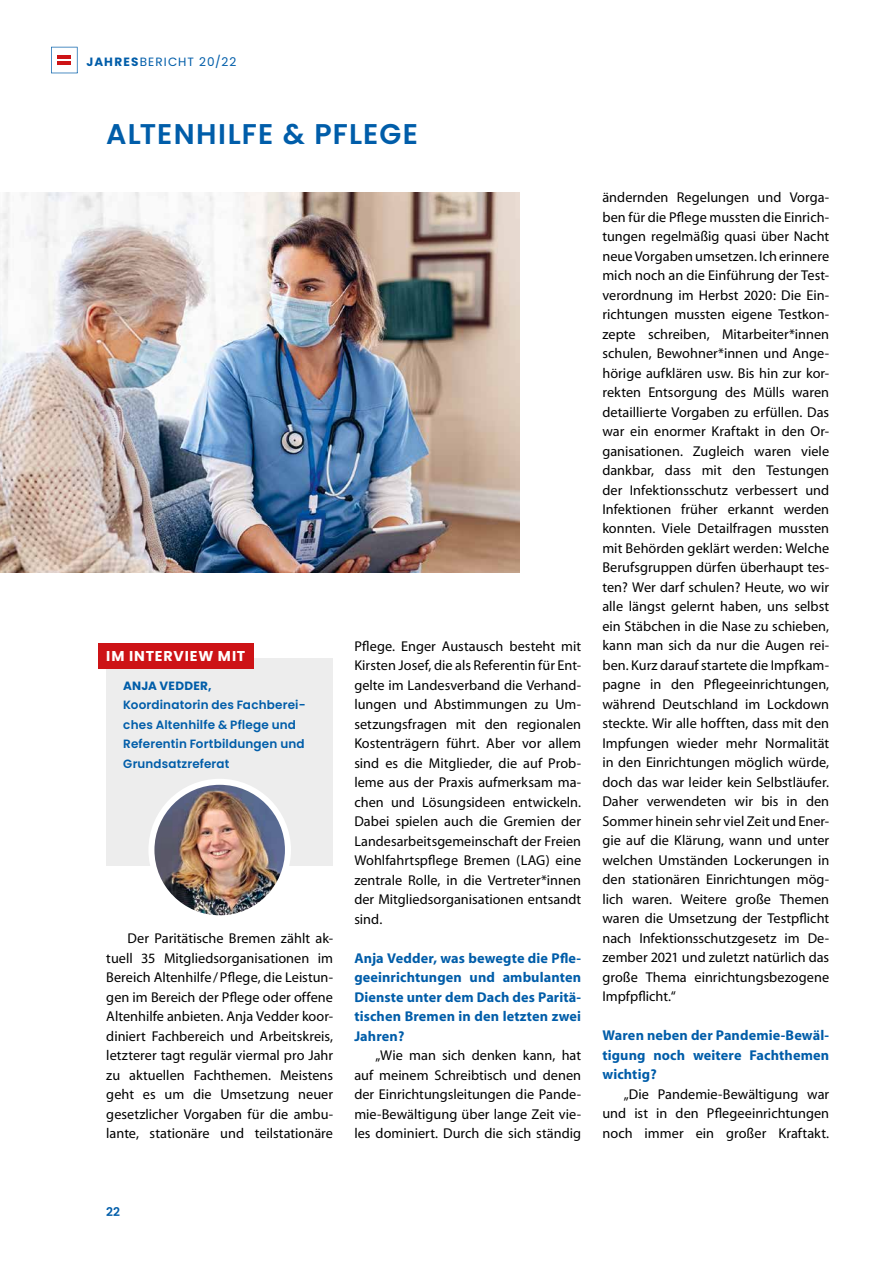
<style>
.page{position:relative;width:893px;height:1263px;background:#fff}
.page>*{position:absolute;margin:0;border:0;box-sizing:border-box;transform-origin:0 0}
.t1{font:600 28.5px "Poppins";letter-spacing:.035em;color:#005da9}
.t2{font:14.25px/19.5px "Myriad";color:#000;text-align:justify}
.t3{font:700 14.25px/19.5px "Myriad";letter-spacing:.01em;color:#005da9;text-align:justify}
.t4{font:700 14.25px "Poppins";letter-spacing:.055em;color:#fff}
.t5{font:600 12px/19.5px "Poppins";letter-spacing:.015em;color:#005da9}
.t6{font:12px "Poppins";letter-spacing:.09em;color:#005da9}
.t7{font:700 12px "Poppins";letter-spacing:.02em;color:#005da9}
.s1{font-weight:700}
</style>
<div class="page">
<svg style="left:51px;top:47px;width:27px;height:26px"></svg>
<img style="left:0;top:192px;width:519px;height:381px">
<div style="left:106px;top:658px;width:227px;height:207px;background:#ededed"></div>
<div style="left:98px;top:643px;width:155px;height:26px;background:#cd1316"></div>
<img style="left:151px;top:782px;width:137px;height:136px;border-radius:68px">
<div style="left:148px;top:779px;width:143px;height:142px;border:6px solid #fff;border-radius:50%"></div>
<p class="t6" style="left:87px;top:55px;width:151px"><span class="s1">JAHRES</span>BERICHT 20/22</p>
<h1 class="t1" style="left:106px;top:117px;width:313px">ALTENHILFE &amp; PFLEGE</h1>
<p class="t4" style="left:106px;top:648px;width:141px">IM INTERVIEW MIT</p>
<p class="t7" style="left:123px;top:678px;width:90px">ANJA VEDDER,</p>
<p class="t5" style="left:123px;top:695px;width:184px">Koordinatorin des Fachberei&shy;ches Altenhilfe &amp; Pflege und<br>Referentin Fortbildungen und<br>Grundsatzreferat</p>
<p class="t2" style="left:106px;top:929px;width:228px;text-indent:21px">Der Paritätische Bremen zählt ak&shy;tuell 35 Mitgliedsorganisationen im Bereich Altenhilfe/Pflege, die Leistun&shy;gen im Bereich der Pflege oder offene Altenhilfe anbieten. Anja Vedder koor&shy;diniert Fachbereich und Arbeitskreis, letzterer tagt regulär viermal pro Jahr zu aktuellen Fachthemen. Meistens geht es um die Umsetzung neuer gesetzlicher Vorgaben für die ambu&shy;lante, stationäre und teilstationäre</p>
<p class="t2" style="left:354px;top:637px;width:228px">Pflege. Enger Austausch besteht mit Kirsten Josef, die als Referentin für Ent&shy;gelte im Landesverband die Verhand&shy;lungen und Abstimmungen zu Um&shy;setzungsfragen mit den regionalen Kostenträgern führt. Aber vor allem sind es die Mitglieder, die auf Prob&shy;leme aus der Praxis aufmerksam ma&shy;chen und Lösungsideen entwickeln.<br>Dabei spielen auch die Gremien der Landesarbeitsgemeinschaft der Freien Wohlfahrtspflege Bremen (LAG) eine zentrale Rolle, in die Vertreter*innen der Mitgliedsorganisationen entsandt sind.</p>
<p class="t3" style="left:354px;top:949px;width:228px">Anja Vedder, was bewegte die Pfle&shy;geeinrichtungen und ambulanten Dienste unter dem Dach des Paritä&shy;tischen Bremen in den letzten zwei Jahren?</p>
<p class="t2" style="left:354px;top:1046px;width:228px;text-indent:21px">„Wie man sich denken kann, hat auf meinem Schreibtisch und denen der Einrichtungsleitungen die Pande&shy;mie-Bewältigung über lange Zeit vie&shy;les dominiert. Durch die sich ständig</p>
<p class="t2" style="left:602px;top:188px;width:228px">ändernden Regelungen und Vorga&shy;ben für die Pflege mussten die Einrich&shy;tungen regelmäßig quasi über Nacht neue Vorgaben umsetzen. Ich erinnere mich noch an die Einführung der Test&shy;verordnung im Herbst 2020: Die Ein&shy;richtungen mussten eigene Testkon&shy;zepte schreiben, Mitarbeiter*innen schulen, Bewohner*innen und Ange&shy;hörige aufklären usw. Bis hin zur kor&shy;rekten Entsorgung des Mülls waren detaillierte Vorgaben zu erfüllen. Das war ein enormer Kraftakt in den Or&shy;ganisationen. Zugleich waren viele dankbar, dass mit den Testungen der Infektionsschutz verbessert und Infektionen früher erkannt werden konnten. Viele Detailfragen mussten mit Behörden geklärt werden: Welche Berufsgruppen dürfen überhaupt tes&shy;ten? Wer darf schulen? Heute, wo wir alle längst gelernt haben, uns selbst ein Stäbchen in die Nase zu schieben, kann man sich da nur die Augen rei&shy;ben. Kurz darauf startete die Impfkam&shy;pagne in den Pflegeeinrichtungen, während Deutschland im Lockdown steckte. Wir alle hofften, dass mit den Impfungen wieder mehr Normalität in den Einrichtungen möglich würde, doch das war leider kein Selbstläufer.<br>Daher verwendeten wir bis in den Sommer hinein sehr viel Zeit und Ener&shy;gie auf die Klärung, wann und unter welchen Umständen Lockerungen in den stationären Einrichtungen mög&shy;lich waren. Weitere große Themen waren die Umsetzung der Testpflicht nach Infektionsschutzgesetz im De&shy;zember 2021 und zuletzt natürlich das große Thema einrichtungsbezogene Impfpflicht.“</p>
<p class="t3" style="left:602px;top:1026px;width:228px">Waren neben der Pandemie-Bewäl&shy;tigung noch weitere Fachthemen wichtig?</p>
<p class="t2" style="left:602px;top:1085px;width:228px;text-indent:21px">„Die Pandemie-Bewältigung war und ist in den Pflegeeinrichtungen noch immer ein großer Kraftakt.</p>
<p class="t5" style="left:106px;top:1202px;width:15px">22</p>
</div>
